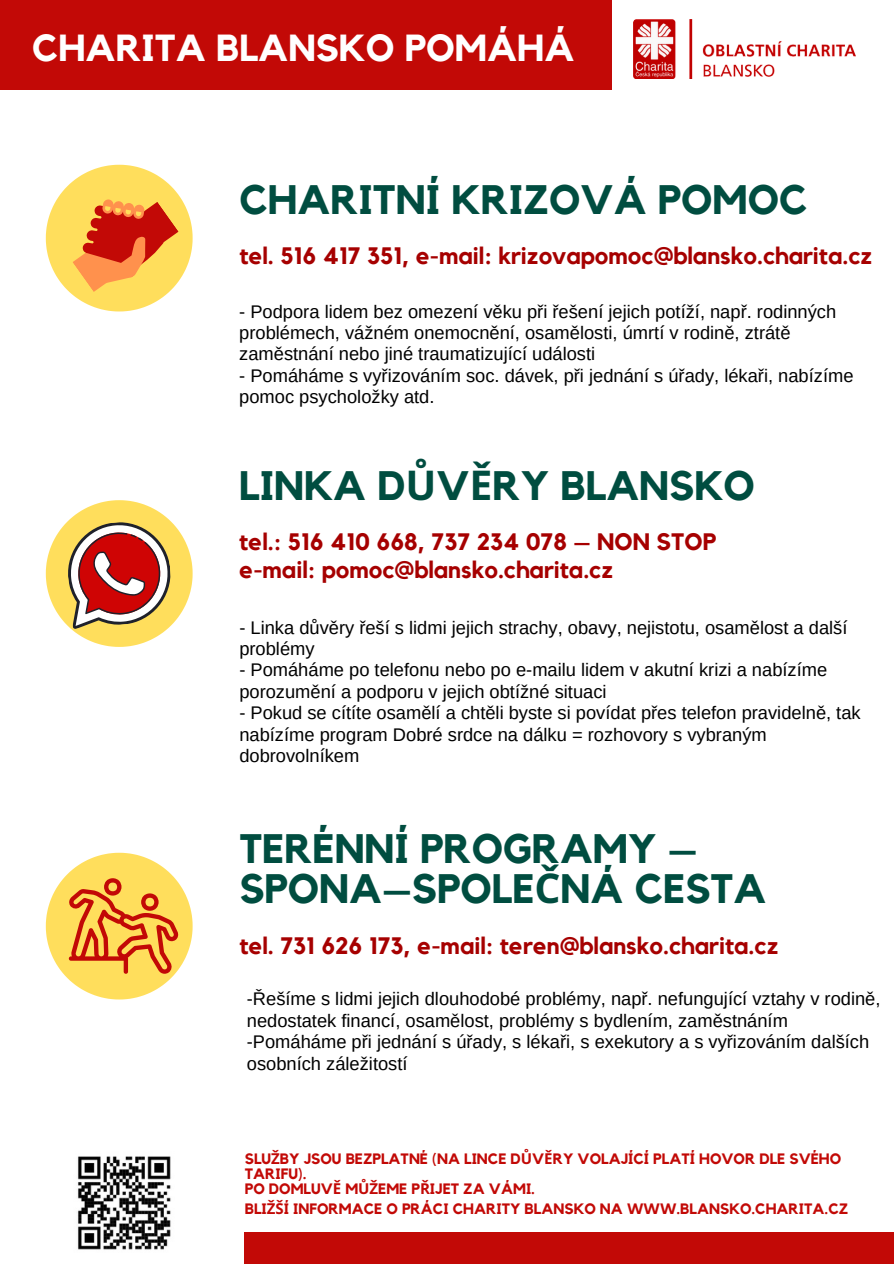
<style>
.page{position:relative;width:894px;height:1264px;background:#fff}
.page>*{position:absolute;margin:0;border:0;box-sizing:border-box;transform-origin:0 0}
.t1{font:700 40.95px/40.3px "Kollektif";color:#004d40}
.t2{font:700 37.5px "Kollektif";color:#fff}
.t3{font:700 23.7px "Kollektif";color:#a60000}
.t4{font:18.3px/21.5px "Arimo";color:#000}
.t5{font:700 15px/14.7px "Kollektif";color:#c20906}
.s1{font-family:"Noto Sans"}
</style>
<div class="page">
<div style="left:0;top:0;width:611px;height:90px;background:#c20906"></div>
<div style="left:245px;top:1231px;width:648px;height:32px;background:#c20906"></div>
<img style="left:633px;top:20px;width:222px;height:58px">
<img style="left:77px;top:1156px;width:94px;height:94px">
<svg style="left:46px;top:500px;width:146px;height:147px"></svg>
<svg style="left:46px;top:165px;width:146px;height:146px"></svg>
<svg style="left:46px;top:852px;width:146px;height:147px"></svg>
<p class="t2" style="left:32px;top:30px;width:543px">CHARITA BLANSKO POMÁHÁ</p>
<p class="t1" style="left:239px;top:181px;width:569px">CHARITNÍ KRIZOVÁ POMOC</p>
<p class="t3" style="left:239px;top:245px;width:634px">tel. 516 417 351, e-mail: krizovapomoc@blansko.charita.cz</p>
<p class="t4" style="left:239px;top:300px;width:598px">- Podpora lidem bez omezení věku při řešení jejich potíží, např. rodinných problémech, vážném onemocnění, osamělosti, úmrtí v rodině, ztrátě zaměstnání nebo jiné traumatizující události</p>
<p class="t4" style="left:239px;top:364px;width:615px">- Pomáháme s vyřizováním soc. dávek, při jednání s úřady, lékaři, nabízíme pomoc psycholožky atd.</p>
<p class="t1" style="left:239px;top:467px;width:517px">LINKA D<span class="s1">Ů</span>V<span class="s1">Ě</span>RY BLANSKO</p>
<p class="t3" style="left:239px;top:531px;width:478px">tel.: 516 410 668, 737 234 078 – NON STOP</p>
<p class="t3" style="left:239px;top:559px;width:375px">e-mail: pomoc@blansko.charita.cz</p>
<p class="t4" style="left:239px;top:616px;width:609px">- Linka důvěry řeší s lidmi jejich strachy, obavy, nejistotu, osamělost a další problémy</p>
<p class="t4" style="left:239px;top:659px;width:589px">- Pomáháme po telefonu nebo po e-mailu lidem v akutní krizi a nabízíme porozumění a podporu v jejich obtížné situaci</p>
<p class="t4" style="left:239px;top:702px;width:622px">- Pokud se cítíte osamělí a chtěli byste si povídat přes telefon pravidelně, tak nabízíme program Dobré srdce na dálku = rozhovory s vybraným dobrovolníkem</p>
<p class="t1" style="left:239px;top:829px;width:528px">TERÉNNÍ PROGRAMY –<br>SPONA–SPOLE<span class="s1">Č</span>NÁ CESTA</p>
<p class="t3" style="left:239px;top:934px;width:540px">tel. 731 626 173, e-mail: teren@blansko.charita.cz</p>
<p class="t4" style="left:247px;top:988px;width:635px">-Řešíme s lidmi jejich dlouhodobé problémy, např. nefungující vztahy v rodině, nedostatek financí, osamělost, problémy s bydlením, zaměstnáním</p>
<p class="t4" style="left:247px;top:1031px;width:623px">-Pomáháme při jednání s úřady, s lékaři, s exekutory a s vyřizováním dalších osobních záležitostí</p>
<p class="t5" style="left:245px;top:1152px;width:598px">SLU<span class="s1">Ž</span>BY JSOU BEZPLATNÉ (NA LINCE D<span class="s1">Ů</span>V<span class="s1">Ě</span>RY VOLAJÍCÍ PLATÍ HOVOR DLE SVÉHO<br>TARIFU).</p>
<p class="t5" style="left:245px;top:1181px;width:291px">PO DOMLUV<span class="s1">Ě</span> M<span class="s1">ŮŽ</span>EME P<span class="s1">Ř</span>IJET ZA VÁMI.</p>
<p class="t5" style="left:245px;top:1201px;width:604px">BLI<span class="s1">ŽŠ</span>Í INFORMACE O PRÁCI CHARITY BLANSKO NA WWW.BLANSKO.CHARITA.CZ</p>
</div>
